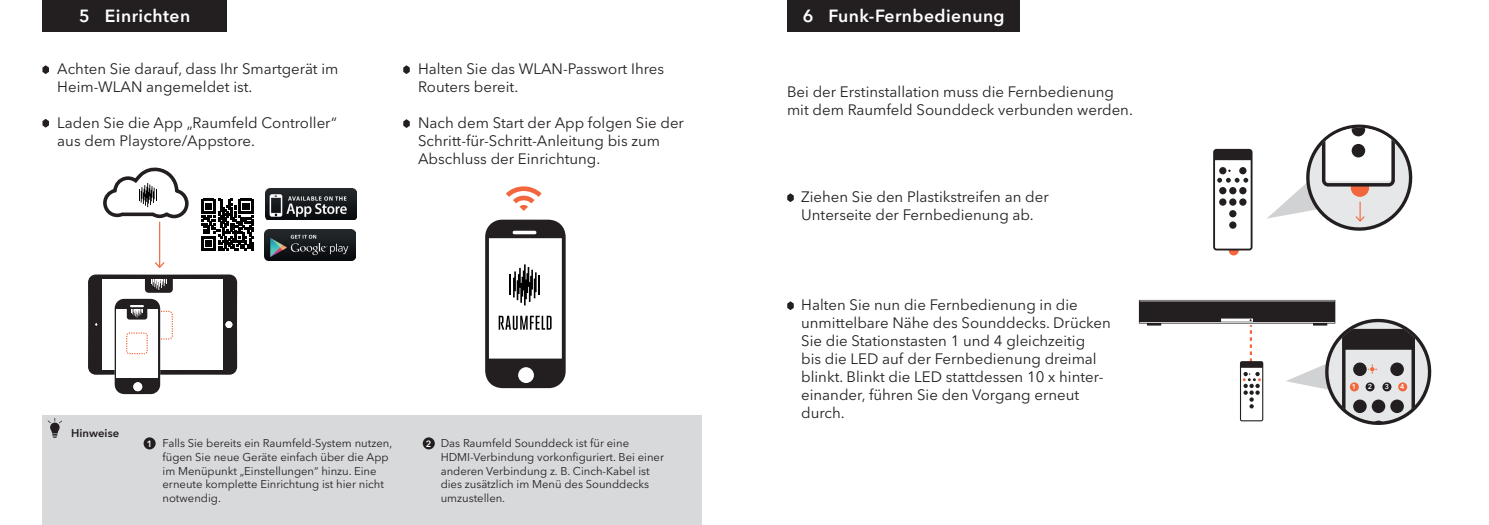
<style>
.page{position:relative;width:1489px;height:525px;background:#fff}
.page>*{position:absolute;margin:0;border:0;box-sizing:border-box;transform-origin:0 0}
.t1{font:600 17.5px "Avenir Next LT Pro";letter-spacing:.025em;color:#fff}
.t2{font:15px/18px "Avenir Next LT Pro";color:#231f20}
.t3{font:11.25px/13.8px "Avenir Next LT Pro";color:#231f20}
.t4{font:600 11.25px "Avenir Next LT Pro";color:#231f20}
.t5{font:600 9px "Avenir Next LT Pro";color:#fff}
.t6{font:600 7.12px "Avenir Next LT Pro";color:#fff}
</style>
<div class="page">
<svg style="left:506px;top:186px;width:35px;height:11px"></svg>
<svg style="left:513px;top:194px;width:21px;height:9px"></svg>
<svg style="left:519px;top:205px;width:9px;height:6px"></svg>
<svg style="left:485px;top:219px;width:80px;height:169px"></svg>
<div style="left:42px;top:0;width:184px;height:32px;background:#231f20"></div>
<img style="left:265px;top:189px;width:91px;height:31px">
<img style="left:265px;top:229px;width:91px;height:31px">
<svg style="left:42px;top:65px;width:7px;height:9px"></svg>
<svg style="left:42px;top:119px;width:7px;height:9px"></svg>
<svg style="left:403px;top:65px;width:7px;height:9px"></svg>
<svg style="left:403px;top:119px;width:7px;height:9px"></svg>
<div style="left:43px;top:415px;width:659px;height:109px;background:#d8d9db"></div>
<svg style="left:48px;top:418px;width:14px;height:19px"></svg>
<svg style="left:88px;top:167px;width:165px;height:227px"></svg>
<div style="left:144px;top:437px;width:12px;height:12px;background:#231f20;border-radius:50%"></div>
<div style="left:423px;top:437px;width:12px;height:12px;background:#231f20;border-radius:50%"></div>
<div style="left:787px;top:0;width:232px;height:32px;background:#231f20"></div>
<svg style="left:787px;top:193px;width:6px;height:9px"></svg>
<svg style="left:787px;top:301px;width:6px;height:9px"></svg>
<svg style="left:1267px;top:124px;width:146px;height:107px"></svg>
<svg style="left:1213px;top:149px;width:39px;height:106px"></svg>
<svg style="left:1138px;top:300px;width:294px;height:125px"></svg>
<p class="t1" style="left:79px;top:5px;width:113px">5 Einrichten</p>
<p class="t2" style="left:57px;top:60px;width:282px">Achten Sie darauf, dass Ihr Smartgerät im<br>Heim-WLAN angemeldet ist.</p>
<p class="t2" style="left:57px;top:114px;width:281px">Laden Sie die App „Raumfeld Controller“ aus dem Playstore/Appstore.</p>
<p class="t2" style="left:418px;top:60px;width:247px">Halten Sie das WLAN-Passwort Ihres<br>Routers bereit.</p>
<p class="t2" style="left:418px;top:114px;width:267px">Nach dem Start der App folgen Sie der<br>Schritt-für-Schritt-Anleitung bis zum<br>Abschluss der Einrichtung.</p>
<p class="t4" style="left:71px;top:426px;width:49px">Hinweise</p>
<p class="t3" style="left:162px;top:436px;width:231px">Falls Sie bereits ein Raumfeld-System nutzen, fügen Sie neue Geräte einfach über die App im Menüpunkt „Einstellungen“ hinzu. Eine erneute komplette Einrichtung ist hier nicht notwendig.</p>
<p class="t5" style="left:147px;top:438px;width:7px">1</p>
<p class="t5" style="left:426px;top:437px;width:7px">2</p>
<p class="t3" style="left:440px;top:436px;width:225px">Das Raumfeld Sounddeck ist für eine HDMI-Verbindung vorkonfiguriert. Bei einer anderen Verbindung z. B. Cinch-Kabel ist dies zusätzlich im Menü des Sounddecks umzustellen.</p>
<p class="t1" style="left:802px;top:5px;width:203px">6 Funk-Fernbedienung</p>
<p class="t2" style="left:787px;top:83px;width:347px">Bei der Erstinstallation muss die Fernbedienung mit dem Raumfeld Sounddeck verbunden werden.</p>
<p class="t2" style="left:801px;top:188px;width:249px">Ziehen Sie den Plastikstreifen an der<br>Unterseite der Fernbedienung ab.</p>
<p class="t2" style="left:801px;top:296px;width:311px">Halten Sie nun die Fernbedienung in die unmittelbare Nähe des Sounddecks. Drücken Sie die Stationstasten 1 und 4 gleichzeitig<br>bis die LED auf der Fernbedienung dreimal blinkt. Blinkt die LED stattdessen 10 x hinter&shy;einander, führen Sie den Vorgang erneut durch.</p>
<p class="t6" style="left:1351px;top:382px;width:6px">1</p>
<p class="t6" style="left:1367px;top:382px;width:6px">2</p>
<p class="t6" style="left:1384px;top:382px;width:6px">3</p>
<p class="t6" style="left:1400px;top:382px;width:6px">4</p>
</div>
